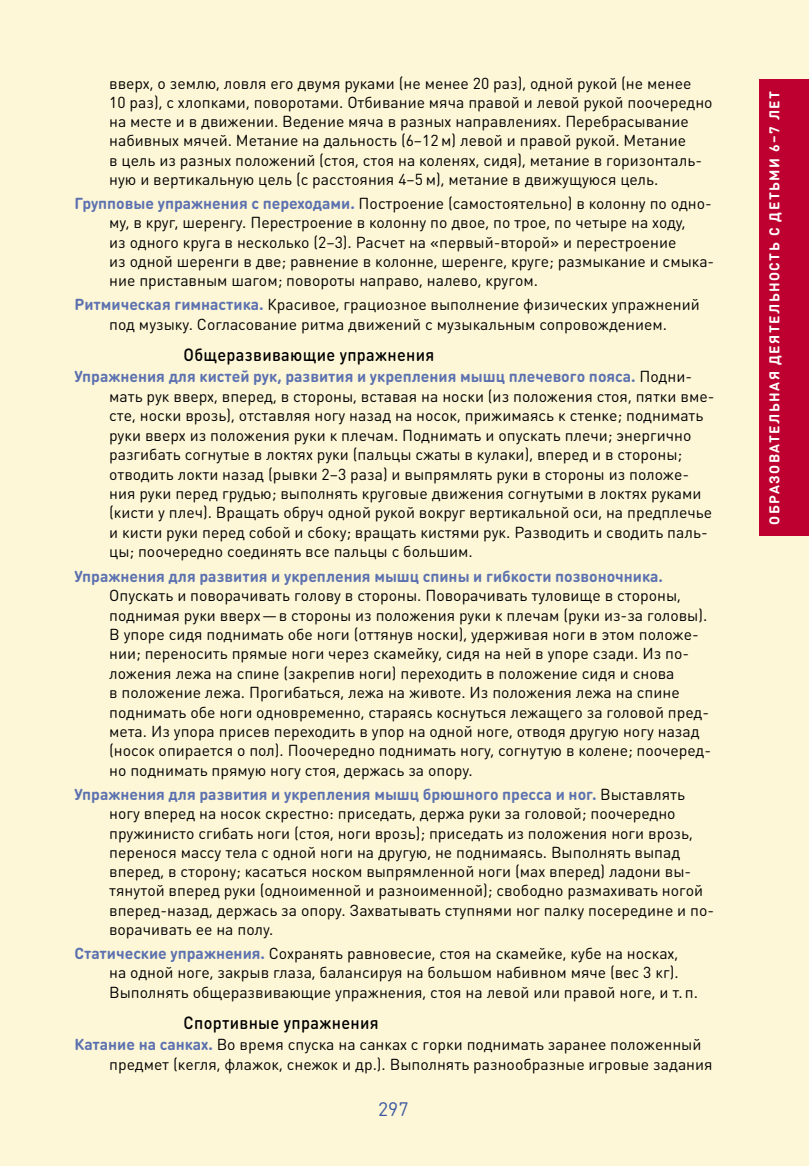
<style>
.page{position:relative;width:809px;height:1166px;background:#fdf7d7}
.page>*{position:absolute;margin:0;border:0;box-sizing:border-box;transform-origin:0 0}
.t1{font:19.25px "DIN Round Pro";color:#3c58a1}
.t2{font:500 17.5px "DIN Round Pro";letter-spacing:.02em;color:#000;scale:.93 1}
.t3{font:15.75px/19.2px "DIN Round Pro";color:#000}
.t4{font:700 15.75px "DIN Round Pro";color:#5c71b0}
.t5{font:700 14px "DIN Round Pro";letter-spacing:.105em;color:#fff}
.s1{font-weight:700;color:#5c71b0}
</style>
<div class="page">
<div style="left:759px;top:79px;width:50px;height:457px;background:#be0030"></div>
<p class="t3" style="left:109px;top:73px;width:605px">вверх, о землю, ловля его двумя руками (не менее 20 раз), одной рукой (не менее<br>10 раз), с хлопками, поворотами. Отбивание мяча правой и левой рукой поочередно на месте и в движении. Ведение мяча в разных направлениях. Перебрасывание набивных мячей. Метание на дальность (6–12 м) левой и правой рукой. Метание<br>в цель из разных положений (стоя, стоя на коленях, сидя), метание в горизонталь&shy;ную и вертикальную цель (с расстояния 4–5 м), метание в движущуюся цель.</p>
<p class="t3" style="left:109px;top:193px;width:606px;text-indent:-35px"><span class="s1">Групповые упражнения с переходами.</span> Построение (самостоятельно) в колонну по одно&shy;му, в круг, шеренгу. Перестроение в колонну по двое, по трое, по четыре на ходу,<br>из одного круга в несколько (2–3). Расчет на «первый-второй» и перестроение<br>из одной шеренги в две; равнение в колонне, шеренге, круге; размыкание и смыка&shy;ние приставным шагом; повороты направо, налево, кругом.</p>
<p class="t3" style="left:74px;top:294px;width:627px;text-align:center"><span class="s1">Ритмическая гимнастика.</span> Красивое, грациозное выполнение физических упражнений под музыку. Согласование ритма движений с музыкальным сопровождением.</p>
<p class="t2" style="left:184px;top:343px;width:271px">Общеразвивающие упражнения</p>
<p class="t3" style="left:109px;top:366px;width:606px;text-indent:-35px"><span class="s1">Упражнения для кистей рук, развития и укрепления мышц плечевого пояса.</span> Подни&shy;мать рук вверх, вперед, в стороны, вставая на носки (из положения стоя, пятки вме&shy;сте, носки врозь), отставляя ногу назад на носок, прижимаясь к стенке; поднимать руки вверх из положения руки к плечам. Поднимать и опускать плечи; энергично разгибать согнутые в локтях руки (пальцы сжаты в кулаки), вперед и в стороны; отводить локти назад (рывки 2–3 раза) и выпрямлять руки в стороны из положе&shy;ния руки перед грудью; выполнять круговые движения согнутыми в локтях руками (кисти у плеч). В ращать обруч одной рукой вокруг вертикальной оси, на предплечье и кисти руки перед собой и сбоку; вращать кистями рук. Разводить и сводить паль&shy;цы; поочередно соединять все пальцы с большим.</p>
<p class="t4" style="left:74px;top:565px;width:590px">Упражнения для развития и укрепления мышц спины и гибкости позвоночника.</p>
<p class="t3" style="left:109px;top:585px;width:603px">Опускать и поворачивать голову в стороны. Поворачивать туловище в стороны, поднимая руки вверх—в стороны из положения руки к плечам (руки из-за головы).<br>В упоре сидя поднимать обе ноги (оттянув носки), удерживая ноги в этом положе&shy;нии; переносить прямые ноги через скамейку, сидя на ней в упоре сзади. Из по&shy;ложения лежа на спине (закрепив ноги) переходить в положение сидя и снова<br>в положение лежа. Прогибаться, лежа на животе. Из положения лежа на спине поднимать обе ноги одновременно, стараясь коснуться лежащего за головой пред&shy;мета. И з упора присев переходить в упор на одной ноге, отводя другую ногу назад (носок опирается о пол). Поочередно поднимать ногу, согнутую в колене; поочеред&shy;но поднимать прямую ногу стоя, держась за опору.</p>
<p class="t3" style="left:109px;top:784px;width:606px;text-indent:-35px"><span class="s1">Упражнения для развития и укрепления мышц брюшного пресса и ног.</span> В ыставлять ногу вперед на носок скрестно: приседать, держа руки за головой; поочередно пружинисто сгибать ноги (стоя, ноги врозь); приседать из положения ноги врозь, перенося массу тела с одной ноги на другую, не поднимаясь. Выполнять выпад вперед, в сторону; касаться носком выпрямленной ноги (мах вперед) ладони вы&shy;тянутой вперед руки (одноименной и разноименной); свободно размахивать ногой вперед-назад, держась за опору. Захватывать ступнями ног палку посередине и по&shy;ворачивать ее на полу.</p>
<p class="t3" style="left:109px;top:943px;width:590px;text-indent:-35px"><span class="s1">Статические упражнения.</span> Сохранять равновесие, стоя на скамейке, кубе на носках, на одной ноге, закрыв глаза, балансируя на большом набивном мяче (вес 3 кг).<br>Выполнять общеразвивающие упражнения, стоя на левой или правой ноге, и т.п.</p>
<p class="t2" style="left:184px;top:1010px;width:211px">Спортивные упражнения</p>
<p class="t3" style="left:109px;top:1034px;width:605px;text-indent:-35px"><span class="s1">Катание на санках.</span> Во время спуска на санках с горки поднимать заранее положенный предмет (кегля, флажок, снежок и др.). Выполнять разнообразные игровые задания</p>
<p class="t1" style="left:378px;top:1096px;width:32px">297</p>
<p class="t5" style="left:764px;top:524px;width:435px;rotate:-90deg">образовательная деятельность с детьм и 6–7 лет</p>
</div>
